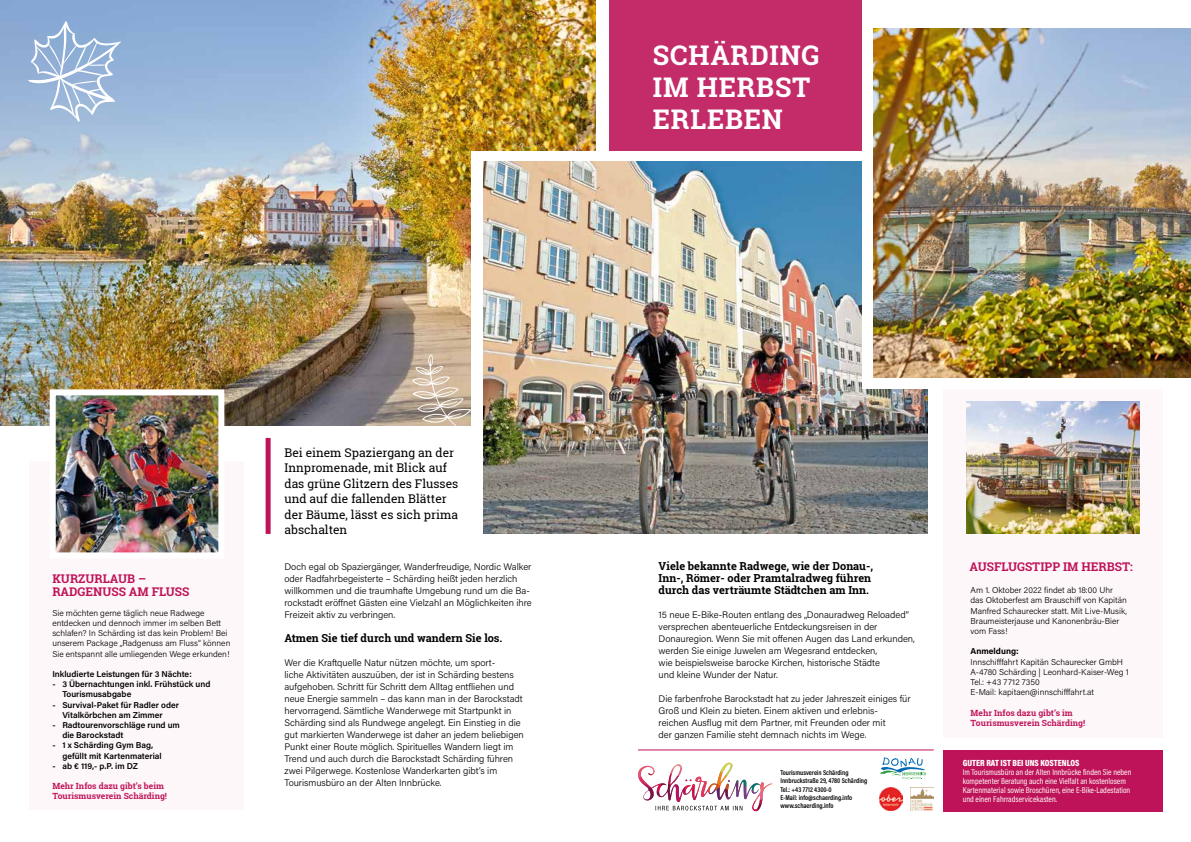
<style>
.page{position:relative;width:1191px;height:842px;background:#fff}
.page>*{position:absolute;margin:0;border:0;box-sizing:border-box;transform-origin:0 0}
.t1{font:700 27.1px/32.5px "Roboto Slab";letter-spacing:.03em;color:#fff}
.t2{font:12px/15.5px "Roboto Slab";color:#000}
.t3{font:700 12px/13px "Roboto Slab";color:#be1358}
.t4{font:700 11px/12px "Roboto Slab";color:#000}
.t5{font:300 9.5px/12px "Acumin Pro";color:#000}
.t6{font:900 9px "Acumin Pro Cond";color:#fff}
.t7{font:300 8.5px/10.2px "Acumin Pro";color:#000}
.t8{font:600 8.5px/10.2px "Acumin Pro";color:#000}
.t9{font:8.5px/9px "Acumin Pro Cond";color:#fff}
.t10{font:700 8.5px/10.2px "Roboto Slab";color:#be1358}
.t11{font:700 8.5px "Acumin Pro";color:#000}
.t12{font:600 7px/8.1px "Acumin Pro Cond";color:#000}
</style>
<div class="page">
<img style="left:0;top:0;width:595px;height:426px">
<div style="left:471px;top:151px;width:248px;height:315px;background:#fff"></div>
<img style="left:483px;top:162px;width:444px;height:372px">
<div style="left:609px;top:0;width:254px;height:151px;background:#c42b69"></div>
<div style="left:942px;top:750px;width:220px;height:61px;background:#be1358"></div>
<svg style="left:880px;top:757px;width:45px;height:22px"></svg>
<svg style="left:752px;top:782px;width:20px;height:30px"></svg>
<img style="left:638px;top:764px;width:104px;height:46px">
<div style="left:942px;top:390px;width:220px;height:348px;background:#fef7fa"></div>
<img style="left:966px;top:402px;width:173px;height:132px">
<div style="left:29px;top:462px;width:214px;height:348px;background:#fef7fa"></div>
<div style="left:266px;top:438px;width:5px;height:96px;background:#be1358"></div>
<hr style="left:638px;top:749px;width:295px;height:1px;background:#be1358">
<img style="left:879px;top:788px;width:23px;height:23px">
<img style="left:911px;top:788px;width:22px;height:23px">
<div style="left:863px;top:0;width:328px;height:388px;background:#fff"></div>
<img style="left:873px;top:28px;width:318px;height:349px">
<svg style="left:28px;top:21px;width:93px;height:101px;background:#a5bedd"></svg>
<img style="left:57px;top:396px;width:160px;height:155px">
<div style="left:50px;top:389px;width:174px;height:169px;border:6px solid #fff"></div>
<svg style="left:412px;top:354px;width:59px;height:72px;background:#c9b6a2"></svg>
<h1 class="t1" style="left:653px;top:38px;width:168px">SCHÄRDING<br>IM HERBST<br>ERLEBEN</h1>
<p class="t3" style="left:52px;top:571px;width:139px">KURZURLAUB –<br>RADGENUSS AM FLUSS</p>
<p class="t7" style="left:52px;top:607px;width:179px">Sie möchten gerne täglich neue Radwege entdecken und dennoch immer im selben Bett schlafen? In Schärding ist das kein Problem! Bei unserem Package „Radgenuss am Fluss“ können Sie entspannt alle umliegenden Wege erkunden!</p>
<p class="t8" style="left:52px;top:668px;width:141px">Inkludierte Leistungen für 3 Nächte:</p>
<p class="t8" style="left:62px;top:679px;width:149px;text-indent:-10px">- 3 Übernachtungen inkl. Frühstück und<br>Tourismusabgabe</p>
<p class="t8" style="left:62px;top:699px;width:118px;text-indent:-10px">- Survival-Paket für Radler oder<br>Vitalkörbchen am Zimmer</p>
<p class="t8" style="left:62px;top:719px;width:119px;text-indent:-10px">- Radtourenvorschläge rund um die Barockstadt</p>
<p class="t8" style="left:62px;top:740px;width:101px;text-indent:-10px">- 1 x Schärding Gym Bag, gefüllt mit Kartenmaterial</p>
<p class="t8" style="left:52px;top:760px;width:87px">- ab € 119,- p.P. im DZ</p>
<p class="t10" style="left:52px;top:781px;width:116px">Mehr Infos dazu gibt’s beim<br>Tourismusverein Schärding!</p>
<p class="t2" style="left:284px;top:444px;width:175px">Bei einem Spaziergang an der<br>Innpromenade, mit Blick auf das grüne Glitzern des Flusses und auf die fallenden Blätter der Bäume, lässt es sich prima abschalten</p>
<p class="t5" style="left:284px;top:560px;width:249px">Doch egal ob Spaziergänger, Wanderfreudige, Nordic Walker oder Radfahrbegeisterte – Schärding heißt jeden herzlich willkommen und die traumhafte Umgebung rund um die Ba&shy;rockstadt eröffnet Gästen eine Vielzahl an Möglichkeiten ihre Freizeit aktiv zu verbringen.</p>
<p class="t4" style="left:284px;top:632px;width:219px">Atmen Sie tief durch und wandern Sie los.</p>
<p class="t5" style="left:284px;top:656px;width:241px">Wer die Kraftquelle Natur nützen möchte, um sport-<br>liche Aktivitäten auszuüben, der ist in Schärding bestens aufgehoben. Schritt für Schritt dem Alltag entfliehen und neue Energie sammeln – das kann man in der Barockstadt hervorragend. Sämtliche Wanderwege mit Startpunkt in Schärding sind als Rundwege angelegt. Ein Einstieg in die gut markierten Wanderwege ist daher an jedem beliebigen Punkt einer Route möglich. Spirituelles Wandern liegt im Trend und auch durch die Barockstadt Schärding führen zwei Pilgerwege. Kostenlose Wanderkarten gibt’s im Tourismusbüro an der Alten Innbrücke.</p>
<p class="t4" style="left:658px;top:560px;width:216px">Viele bekannte Radwege, wie der Donau-,<br>Inn-, Römer- oder Pramtalradweg führen durch das verträumte Städtchen am Inn.</p>
<p class="t5" style="left:658px;top:608px;width:258px">15 neue E-Bike-Routen entlang des „Donauradweg Reloaded“ versprechen abenteuerliche Entdeckungsreisen in der Donauregion. Wenn Sie mit offenen Augen das Land erkunden, werden Sie einige Juwelen am Wegesrand entdecken,<br>wie beispielsweise barocke Kirchen, historische Städte<br>und kleine Wunder der Natur.</p>
<p class="t5" style="left:658px;top:692px;width:254px">Die farbenfrohe Barockstadt hat zu jeder Jahreszeit einiges für Groß und Klein zu bieten. Einem aktiven und erlebnis-<br>reichen Ausflug mit dem Partner, mit Freunden oder mit<br>der ganzen Familie steht demnach nichts im Wege.</p>
<p class="t12" style="left:780px;top:769px;width:88px">Tourismusverein Schärding<br>Innbruckstraße 29, 4780 Schärding<br>Tel.: +43 7712 4300-0<br>E-Mail: info@schaerding.info www.schaerding.info</p>
<p class="t3" style="left:969px;top:559px;width:165px">AUSFLUGSTIPP IM HERBST:</p>
<p class="t7" style="left:970px;top:585px;width:158px">Am 1. Oktober 2022 findet ab 18:00 Uhr das Oktoberfest am Brauschiff von Kapitän Manfred Schaurecker statt. Mit Live-Musik, Braumeisterjause und Kanonenbräu-Bier vom Fass!</p>
<p class="t11" style="left:970px;top:645px;width:50px">Anmeldung:</p>
<p class="t7" style="left:970px;top:656px;width:160px">Innschifffahrt Kapitän Schaurecker GmbH A-4780 Schärding | Leonhard-Kaiser-Weg 1<br>Tel.: +43 7712 7350<br>E-Mail: kapitaen@innschifffahrt.at</p>
<p class="t10" style="left:970px;top:707px;width:116px">Mehr Infos dazu gibt’s im<br>Tourismusverein Schärding!</p>
<p class="t6" style="left:962px;top:757px;width:118px">GUTER RAT IST BEI UNS KOSTENLOS</p>
<p class="t9" style="left:962px;top:767px;width:170px">Im Tourismusbüro an der Alten Innbrücke finden Sie neben kompetenter Beratung auch eine Vielfalt an kostenlosem Kartenmaterial sowie Broschüren, eine E-Bike-Ladestation und einen Fahrradservicekasten.</p>
</div>
